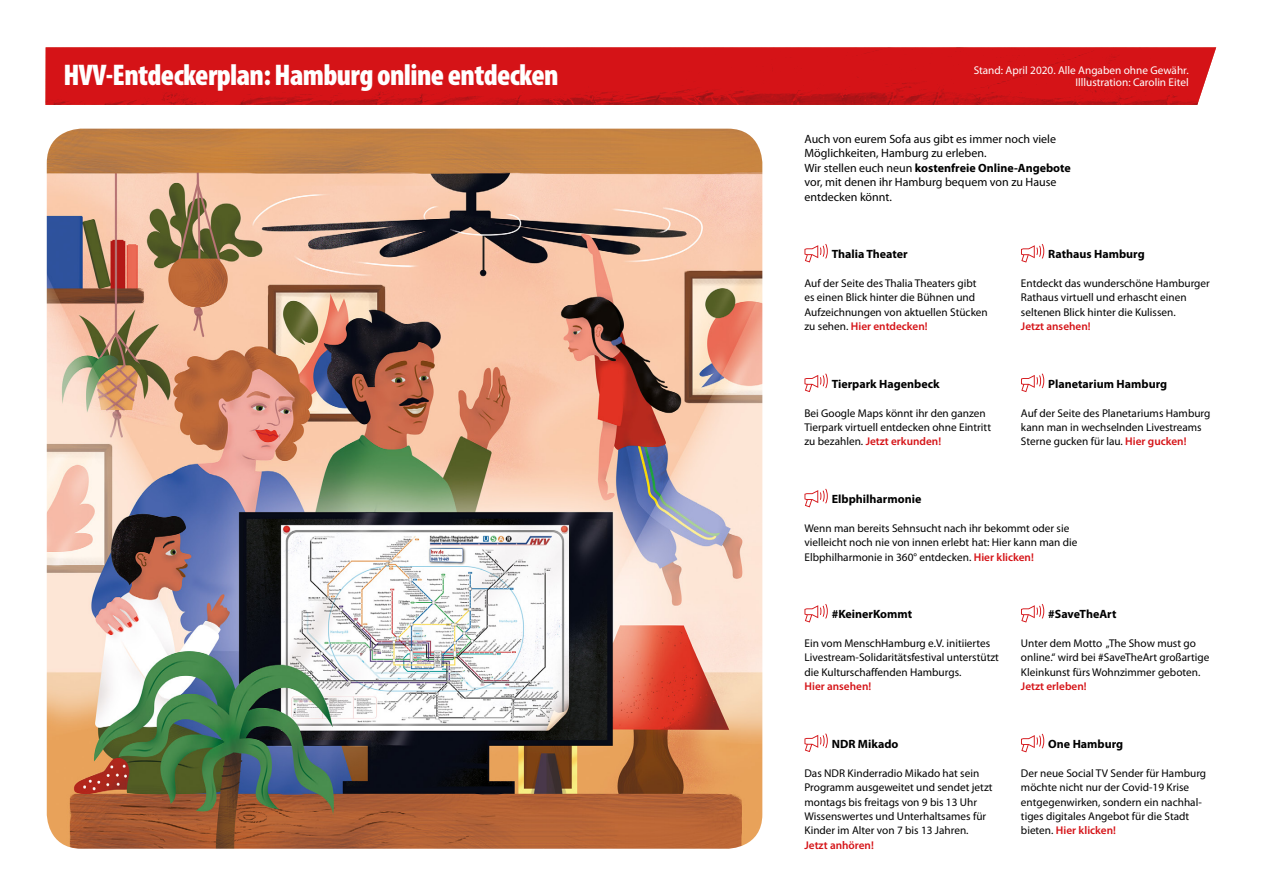
<style>
.page{position:relative;width:1263px;height:893px;background:#fff}
.page>*{position:absolute;margin:0;border:0;box-sizing:border-box;transform-origin:0 0}
.t1{font:900 condensed 30px "Myriad Pro";letter-spacing:-.02em;color:#fff}
.t2{font:12px/14.4px "Myriad Pro";color:#000}
.t3{font:700 12px "Myriad Pro";color:#000}
.t4{font:11.25px/14.4px "Myriad Pro";color:#000}
.t5{font:11.25px/12px "Myriad Pro";color:#fff;text-align:right}
.t6{font:600 11.25px "Myriad Pro";color:#d51317}
.s1{font-weight:700}
.s2{font-weight:600;color:#d51317}
</style>
<div class="page">
<img style="left:47px;top:129px;width:715px;height:720px">
<svg style="left:45px;top:47px;width:1171px;height:58px;fill:#d51317"></svg>
<svg style="left:804px;top:244px;width:24px;height:18px"></svg>
<svg style="left:1021px;top:373px;width:23px;height:19px"></svg>
<svg style="left:804px;top:373px;width:24px;height:19px"></svg>
<svg style="left:1021px;top:244px;width:23px;height:19px"></svg>
<svg style="left:1021px;top:604px;width:23px;height:18px"></svg>
<svg style="left:804px;top:604px;width:24px;height:18px"></svg>
<svg style="left:804px;top:489px;width:24px;height:18px"></svg>
<svg style="left:804px;top:733px;width:24px;height:19px"></svg>
<svg style="left:1021px;top:734px;width:23px;height:18px"></svg>
<h1 class="t1" style="left:63px;top:56px;width:497px">HVV-Entdeckerplan: Hamburg online entdecken</h1>
<p class="t5" style="left:974px;top:64px;width:217px">Stand: April 2020. Alle Angaben ohne Gewähr.<br>Illlustration: Carolin Eitel</p>
<p class="t2" style="left:804px;top:132px;width:268px">Auch von eurem Sofa aus gibt es immer noch viele Möglichkeiten, Hamburg zu erleben.<br>Wir stellen euch neun <span class="s1">kostenfreie Online-Angebote </span>vor, mit denen ihr Hamburg bequem von zu Hause entdecken könnt.</p>
<p class="t3" style="left:832px;top:246px;width:77px">Thalia Theater</p>
<p class="t4" style="left:804px;top:276px;width:185px">Auf der Seite des Thalia Theaters gibt es einen Blick hinter die Bühnen und Aufzeichnungen von aktuellen Stücken zu sehen. <span class="s2">Hier entdecken!</span></p>
<p class="t3" style="left:832px;top:376px;width:109px">Tierpark Hagenbeck</p>
<p class="t4" style="left:804px;top:405px;width:188px">Bei Google Maps könnt ihr den ganzen<br>Tierpark virtuell entdecken ohne Eintritt zu bezahlen. <span class="s2">Jetzt erkunden!</span></p>
<p class="t3" style="left:1048px;top:246px;width:98px">Rathaus Hamburg</p>
<p class="t4" style="left:1021px;top:276px;width:190px">Entdeckt das wunderschöne Hamburger<br>Rathaus virtuell und erhascht einen seltenen Blick hinter die Kulissen.</p>
<p class="t6" style="left:1021px;top:319px;width:71px">Jetzt ansehen!</p>
<p class="t3" style="left:1048px;top:376px;width:120px">Planetarium Hamburg</p>
<p class="t4" style="left:1021px;top:405px;width:191px">Auf der Seite des Planetariums Hamburg kann man in wechselnden Livestreams<br>Sterne gucken für lau. <span class="s2">Hier gucken!</span></p>
<p class="t3" style="left:832px;top:491px;width:91px">Elbphilharmonie</p>
<p class="t4" style="left:804px;top:521px;width:274px">Wenn man bereits Sehnsucht nach ihr bekommt oder sie vielleicht noch nie von innen erlebt hat: Hier kann man die<br>Elbphilharmonie in 360° entdecken. <span class="s2">Hier klicken!</span></p>
<p class="t3" style="left:832px;top:606px;width:82px">#KeinerKommt</p>
<p class="t4" style="left:804px;top:636px;width:196px">Ein vom MenschHamburg e.V. initiiertes<br>Livestream-Solidaritätsfestival unterstützt die Kulturschaffenden Hamburgs.</p>
<p class="t6" style="left:804px;top:679px;width:68px">Hier ansehen!</p>
<p class="t3" style="left:832px;top:736px;width:68px">NDR Mikado</p>
<p class="t4" style="left:804px;top:765px;width:190px">Das NDR Kinderradio Mikado hat sein Programm ausgeweitet und sendet jetzt montags bis freitags von 9 bis 13 Uhr Wissenswertes und Unterhaltsames für Kinder im Alter von 7 bis 13 Jahren.</p>
<p class="t6" style="left:804px;top:838px;width:71px">Jetzt anhören!</p>
<p class="t3" style="left:1048px;top:606px;width:70px">#SaveTheArt</p>
<p class="t4" style="left:1021px;top:636px;width:190px">Unter dem Motto „The Show must go online.“ wird bei #SaveTheArt großartige<br>Kleinkunst fürs Wohnzimmer geboten.</p>
<p class="t6" style="left:1021px;top:679px;width:67px">Jetzt erleben!</p>
<p class="t3" style="left:1048px;top:736px;width:77px">One Hamburg</p>
<p class="t4" style="left:1021px;top:765px;width:187px">Der neue Social TV Sender für Hamburg möchte nicht nur der Covid-19 Krise entgegenwirken, sondern ein nachhal&shy;tiges digitales Angebot für die Stadt bieten. <span class="s2">Hier klicken!</span></p>
</div>
